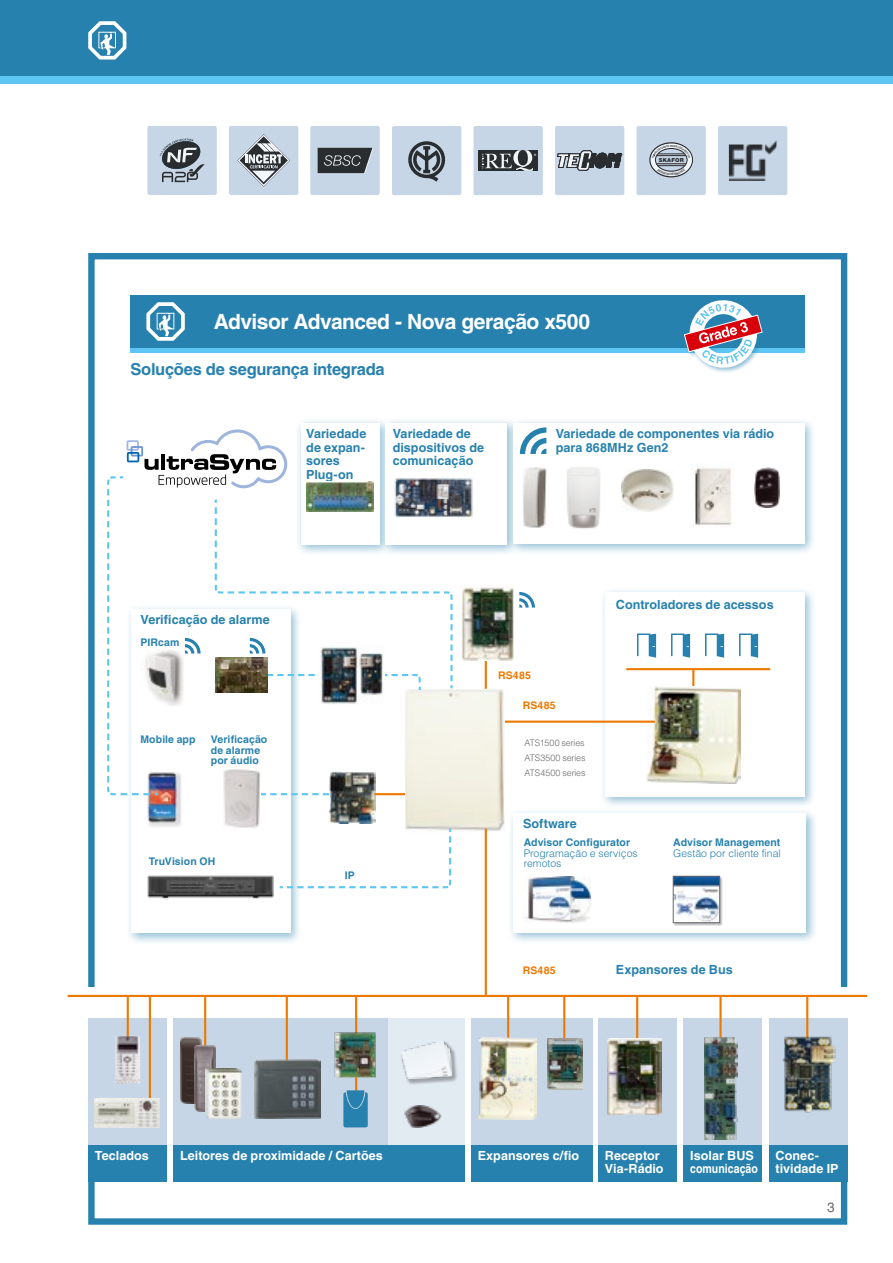
<style>
.page{position:relative;width:893px;height:1263px;background:#fff}
.page>*{position:absolute;margin:0;border:0;box-sizing:border-box;transform-origin:0 0}
.t1{font:700 21px "Helvetica LT Std";letter-spacing:-.025em;color:#fff}
.t2{font:700 16.5px "Helvetica LT Std";letter-spacing:-.02em;color:#2781ae}
.t3{font:13.5px "Helvetica LT Std";color:#68676c}
.t4{font:700 12.6px/13.5px "Helvetica LT Std";color:#2781ae}
.t5{font:700 12.6px/13.5px "Helvetica LT Std";color:#fff}
.t6{font:700 10.5px/10.5px "Helvetica LT Std";letter-spacing:.01em;color:#2781ae}
.t7{font:300 10.5px/10.5px "Helvetica LT Std";color:#2781ae}
.t8{font:700 10.5px "Helvetica LT Std";letter-spacing:.025em;color:#ee7900}
.t9{font:300 9px/15px "Helvetica LT Std";letter-spacing:-.015em;color:#68676c;text-align:justify}
.t10{font:900 5.55px "Helvetica Neue LT Std";letter-spacing:.04em;color:#000}
</style>
<div class="page">
<div style="left:88px;top:253px;width:759px;height:972px;border:6px solid #2781ae"></div>
<div style="left:55px;top:987px;width:819px;height:33px;background:#fff"></div>
<div style="left:173px;top:1018px;width:292px;height:164px;background:#c7d6e6"></div>
<div style="left:388px;top:1018px;width:77px;height:164px;background:#e2eaf2"></div>
<div style="left:471px;top:1018px;width:121px;height:164px;background:#c7d6e6"></div>
<div style="left:598px;top:1018px;width:79px;height:164px;background:#c7d6e6"></div>
<div style="left:684px;top:1018px;width:78px;height:164px;background:#c7d6e6"></div>
<div style="left:131px;top:295px;width:673px;height:53px;background:#2781ae"></div>
<div style="left:131px;top:348px;width:673px;height:5px;background:#5ec6f2"></div>
<svg style="left:146px;top:302px;width:39px;height:39px"></svg>
<div style="left:295px;top:417px;width:95px;height:138px;background:#2781ae;opacity:.5"></div>
<div style="left:301px;top:423px;width:78px;height:121px;background:#fff"></div>
<div style="left:125px;top:603px;width:176px;height:341px;background:#2781ae;opacity:.5"></div>
<div style="left:131px;top:609px;width:159px;height:324px;background:#fff"></div>
<div style="left:380px;top:417px;width:138px;height:138px;background:#2781ae;opacity:.5"></div>
<div style="left:386px;top:423px;width:121px;height:121px;background:#fff"></div>
<div style="left:508px;top:807px;width:309px;height:136px;background:#2781ae;opacity:.5"></div>
<div style="left:514px;top:813px;width:292px;height:119px;background:#fff"></div>
<div style="left:507px;top:417px;width:309px;height:138px;background:#2781ae;opacity:.5"></div>
<div style="left:513px;top:423px;width:291px;height:121px;background:#fff"></div>
<img style="left:440px;top:477px;width:33px;height:40px">
<img style="left:523px;top:467px;width:23px;height:61px">
<img style="left:567px;top:467px;width:33px;height:62px">
<img style="left:621px;top:469px;width:52px;height:42px">
<img style="left:754px;top:467px;width:25px;height:40px">
<img style="left:694px;top:466px;width:38px;height:60px">
<div style="left:673px;top:876px;width:49px;height:49px;background:#aaaaad"></div>
<img style="left:675px;top:878px;width:43px;height:43px">
<div style="left:673px;top:876px;width:47px;height:47px;border:1px solid #68676c"></div>
<img style="left:525px;top:876px;width:66px;height:46px">
<div style="left:600px;top:586px;width:216px;height:222px;background:#2781ae;opacity:.5"></div>
<div style="left:605px;top:592px;width:200px;height:205px;background:#fff"></div>
<hr style="left:692px;top:669px;width:2px;height:28px;background:#ee7900">
<hr style="left:627px;top:668px;width:142px;height:2px;background:#ee7900">
<img style="left:646px;top:686px;width:95px;height:97px">
<hr style="left:502px;top:721px;width:153px;height:2px;background:#ee7900">
<div style="left:147px;top:771px;width:35px;height:57px;background:#00001e;opacity:.25"></div>
<img style="left:148px;top:796px;width:30px;height:29px">
<img style="left:147px;top:875px;width:126px;height:24px">
<div style="left:173px;top:1146px;width:292px;height:36px;background:#2781ae"></div>
<div style="left:471px;top:1146px;width:121px;height:36px;background:#2781ae"></div>
<div style="left:598px;top:1146px;width:79px;height:36px;background:#2781ae"></div>
<div style="left:684px;top:1146px;width:78px;height:36px;background:#2781ae"></div>
<div style="left:769px;top:1018px;width:78px;height:164px;background:#c7d6e6"></div>
<div style="left:88px;top:1018px;width:79px;height:164px;background:#c7d6e6"></div>
<div style="left:769px;top:1146px;width:78px;height:36px;background:#2781ae"></div>
<div style="left:88px;top:1146px;width:79px;height:36px;background:#2781ae"></div>
<hr style="left:485px;top:631px;width:2px;height:156px;background:#ee7900">
<img style="left:405px;top:689px;width:100px;height:145px">
<svg style="left:440px;top:497px;width:14px;height:193px"></svg>
<svg style="left:279px;top:826px;width:173px;height:63px"></svg>
<img style="left:329px;top:796px;width:46px;height:27px">
<img style="left:223px;top:796px;width:37px;height:32px">
<hr style="left:485px;top:829px;width:2px;height:166px;background:#ee7900">
<hr style="left:149px;top:997px;width:2px;height:118px;background:#ee7900">
<hr style="left:127px;top:997px;width:2px;height:43px;background:#ee7900">
<hr style="left:204px;top:997px;width:2px;height:53px;background:#ee7900">
<hr style="left:286px;top:997px;width:2px;height:69px;background:#ee7900">
<hr style="left:355px;top:997px;width:2px;height:96px;background:#ee7900">
<hr style="left:507px;top:997px;width:2px;height:43px;background:#ee7900">
<hr style="left:563px;top:997px;width:2px;height:43px;background:#ee7900">
<hr style="left:636px;top:997px;width:2px;height:43px;background:#ee7900">
<hr style="left:719px;top:997px;width:3px;height:43px;background:#ee7900">
<hr style="left:806px;top:997px;width:2px;height:43px;background:#ee7900">
<img style="left:115px;top:1036px;width:25px;height:48px">
<img style="left:95px;top:1098px;width:65px;height:30px">
<img style="left:254px;top:1060px;width:66px;height:59px">
<div style="left:400px;top:1040px;width:58px;height:45px;background:#000;opacity:.3"></div>
<img style="left:401px;top:1041px;width:50px;height:37px">
<img style="left:180px;top:1038px;width:21px;height:65px">
<img style="left:194px;top:1046px;width:22px;height:65px">
<img style="left:205px;top:1069px;width:36px;height:50px">
<img style="left:334px;top:1031px;width:42px;height:47px">
<img style="left:404px;top:1106px;width:38px;height:21px">
<hr style="left:68px;top:995px;width:798px;height:2px;background:#ee7900">
<img style="left:547px;top:1038px;width:36px;height:51px">
<img style="left:782px;top:1035px;width:53px;height:78px">
<img style="left:704px;top:1037px;width:33px;height:103px">
<img style="left:608px;top:1038px;width:54px;height:76px">
<img style="left:479px;top:1037px;width:58px;height:83px">
<img style="left:461px;top:585px;width:52px;height:75px">
<svg style="left:637px;top:633px;width:19px;height:25px"></svg>
<svg style="left:705px;top:633px;width:19px;height:25px"></svg>
<svg style="left:671px;top:633px;width:19px;height:25px"></svg>
<svg style="left:739px;top:633px;width:19px;height:25px"></svg>
<svg style="left:520px;top:427px;width:26px;height:27px"></svg>
<svg style="left:519px;top:592px;width:16px;height:16px"></svg>
<svg style="left:343px;top:1090px;width:25px;height:37px"></svg>
<div style="left:0;top:0;width:893px;height:77px;background:#2781ae"></div>
<div style="left:0;top:77px;width:893px;height:7px;background:#5ec6f2"></div>
<svg style="left:88px;top:21px;width:38px;height:39px"></svg>
<div style="left:682px;top:298px;width:86px;height:75px;background:#2781ae;opacity:.5"></div>
<svg style="left:684px;top:300px;width:79px;height:68px"></svg>
<svg style="left:107px;top:429px;width:333px;height:367px"></svg>
<div style="left:147px;top:126px;width:70px;height:69px;background:#c7d6e6;border-radius:2px"></div>
<div style="left:229px;top:126px;width:69px;height:69px;background:#c7d6e6;border-radius:2px"></div>
<div style="left:310px;top:126px;width:70px;height:69px;background:#c7d6e6;border-radius:2px"></div>
<div style="left:392px;top:126px;width:69px;height:69px;background:#c7d6e6;border-radius:2px"></div>
<div style="left:473px;top:126px;width:70px;height:69px;background:#c7d6e6;border-radius:2px"></div>
<div style="left:555px;top:126px;width:69px;height:69px;background:#c7d6e6;border-radius:2px"></div>
<div style="left:636px;top:126px;width:70px;height:69px;background:#c7d6e6;border-radius:2px"></div>
<div style="left:718px;top:126px;width:69px;height:69px;background:#c7d6e6;border-radius:2px"></div>
<svg style="left:160px;top:139px;width:44px;height:43px"></svg>
<svg style="left:318px;top:148px;width:55px;height:25px"></svg>
<svg style="left:408px;top:141px;width:38px;height:41px"></svg>
<img style="left:729px;top:140px;width:47px;height:41px">
<svg style="left:557px;top:150px;width:65px;height:21px"></svg>
<svg style="left:478px;top:150px;width:60px;height:21px"></svg>
<svg style="left:482px;top:150px;width:54px;height:21px"></svg>
<svg style="left:237px;top:134px;width:53px;height:53px"></svg>
<svg style="left:649px;top:142px;width:44px;height:35px"></svg>
<h1 class="t1" style="left:214px;top:309px;width:378px">Advisor Advanced - Nova geração x500</h1>
<h2 class="t2" style="left:131px;top:359px;width:256px">Soluções de segurança integrada</h2>
<p class="t10" style="left:659px;top:157px;width:27px">SKAFOR</p>
<p class="t4" style="left:306px;top:427px;width:62px">Variedade de expan&shy;sores<br>Plug-on</p>
<p class="t4" style="left:393px;top:427px;width:93px">Variedade de dispositivos de comunicação</p>
<p class="t4" style="left:556px;top:427px;width:220px">Variedade de componentes via rádio para 868MHz Gen2</p>
<p class="t4" style="left:140px;top:613px;width:131px">Verificação de alarme</p>
<p class="t6" style="left:140px;top:637px;width:41px">PIRcam</p>
<p class="t6" style="left:140px;top:734px;width:57px">Mobile app</p>
<p class="t6" style="left:211px;top:734px;width:58px">Verificação de alarme por áudio</p>
<p class="t6" style="left:149px;top:856px;width:68px">TruVision OH</p>
<p class="t6" style="left:345px;top:870px;width:12px">IP</p>
<p class="t8" style="left:498px;top:669px;width:34px">RS485</p>
<p class="t8" style="left:523px;top:699px;width:34px">RS485</p>
<p class="t9" style="left:525px;top:735px;width:62px">ATS1500 series ATS3500 series ATS4500 series</p>
<p class="t4" style="left:523px;top:817px;width:55px">Software</p>
<p class="t4" style="left:616px;top:597px;width:159px">Controladores de acessos</p>
<p class="t6" style="left:524px;top:837px;width:108px">Advisor Configurator</p>
<p class="t7" style="left:524px;top:848px;width:116px">Programação e serviços remotos</p>
<p class="t6" style="left:673px;top:837px;width:109px">Advisor Management</p>
<p class="t7" style="left:673px;top:848px;width:109px">Gestão por cliente final</p>
<p class="t8" style="left:523px;top:964px;width:34px">RS485</p>
<p class="t4" style="left:616px;top:962px;width:118px">Expansores de Bus</p>
<p class="t5" style="left:95px;top:1148px;width:56px">Teclados</p>
<p class="t5" style="left:180px;top:1149px;width:204px">Leitores de proximidade / Cartões</p>
<p class="t5" style="left:478px;top:1149px;width:103px">Expansores c/fio</p>
<p class="t5" style="left:605px;top:1148px;width:60px">Receptor<br>Via-Rádio</p>
<p class="t5" style="left:690px;top:1148px;width:69px">Isolar BUS comunicação</p>
<p class="t5" style="left:776px;top:1148px;width:65px">Conec&shy;tividade IP</p>
<p class="t3" style="left:827px;top:1199px;width:9px">3</p>
</div>
